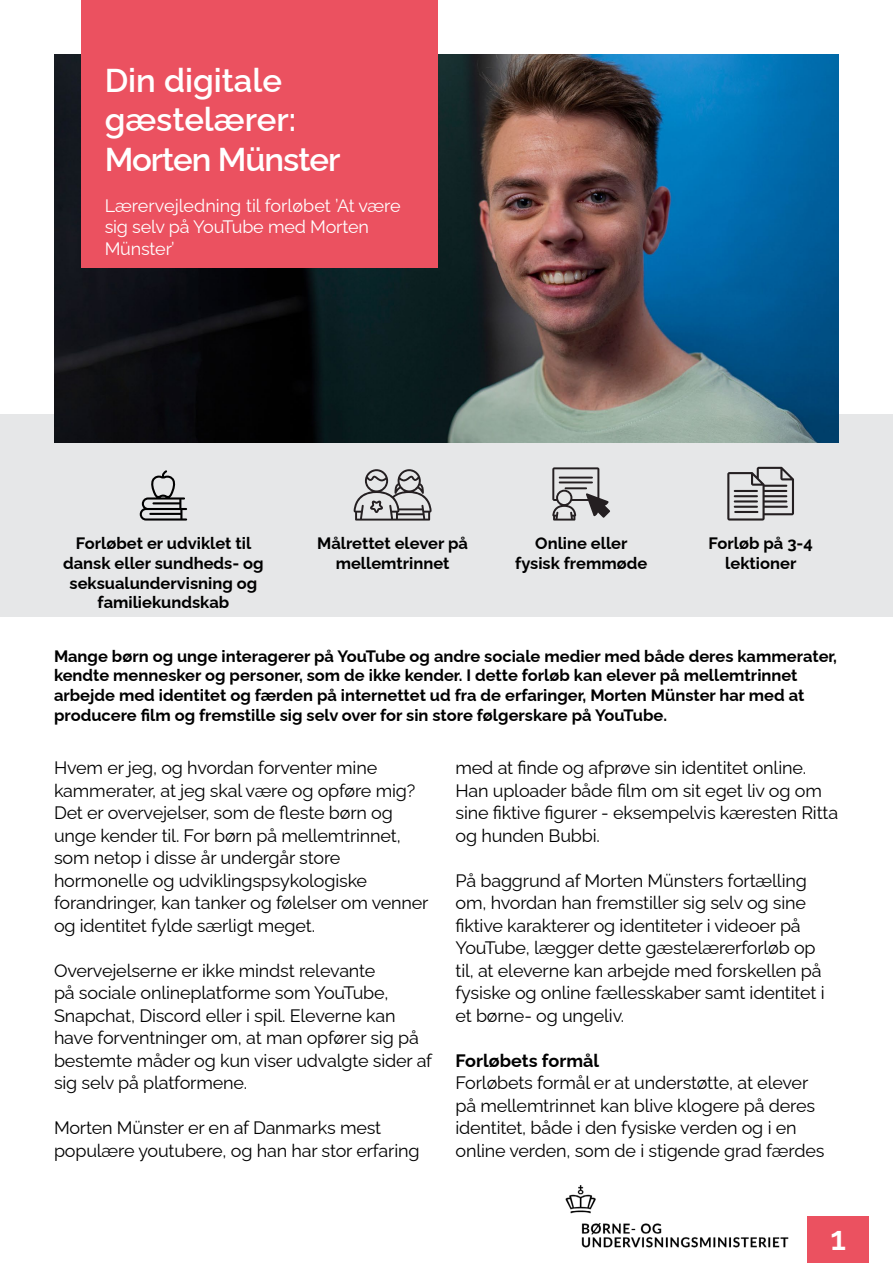
<style>
.page{position:relative;width:893px;height:1263px;background:#fff}
.page>*{position:absolute;margin:0;border:0;box-sizing:border-box;transform-origin:0 0}
.t1{font:600 33px/39.6px "Raleway";color:#fff}
.t2{font:18px/22.5px "Raleway";letter-spacing:-.01em;color:#000}
.t3{font:18px/21.6px "Raleway";letter-spacing:-.01em;color:#fff}
.t4{font:700 18px "Raleway";color:#000}
.t5{font:700 16.5px/19.8px "Raleway";color:#000;text-align:center}
</style>
<div class="page">
<div style="left:0;top:414px;width:893px;height:203px;background:#e6e7e8"></div>
<img style="left:54px;top:54px;width:785px;height:388px">
<div style="left:81px;top:0;width:356px;height:268px;background:#eb5160"></div>
<svg style="left:727px;top:467px;width:67px;height:54px"></svg>
<svg style="left:140px;top:470px;width:47px;height:51px"></svg>
<svg style="left:354px;top:469px;width:78px;height:52px"></svg>
<svg style="left:552px;top:467px;width:58px;height:54px"></svg>
<hr style="left:565px;top:487px;width:22px;height:2px;background:#241f21">
<hr style="left:559px;top:477px;width:34px;height:2px;background:#241f21">
<hr style="left:559px;top:481px;width:34px;height:2px;background:#241f21">
<div style="left:807px;top:1216px;width:62px;height:47px;background:#eb5160"></div>
<img style="left:565px;top:1185px;width:224px;height:63px">
<h1 class="t1" style="left:105px;top:57px;width:237px">Din digitale gæstelærer:<br>Morten Münster</h1>
<p class="t3" style="left:105px;top:192px;width:297px">Lærervejledning til forløbet ’At være sig selv på YouTube med Morten<br>Münster’</p>
<h2 class="t5" style="left:63px;top:531px;width:202px">Forløbet er udviklet til dansk eller sundheds- og seksualundervisning og familiekundskab</h2>
<h2 class="t5" style="left:317px;top:531px;width:152px">Målrettet elever på mellemtrinnet</h2>
<h2 class="t5" style="left:515px;top:531px;width:134px">Online eller fysisk fremmøde</h2>
<h2 class="t5" style="left:708px;top:531px;width:106px">Forløb på 3-4 lektioner</h2>
<h2 class="t5" style="left:54px;top:644px;width:785px;text-align:left">Mange børn og unge interagerer på YouTube og andre sociale medier med både deres kammerater, kendte mennesker og personer, som de ikke kender. I dette forløb kan elever på mellemtrinnet arbejde med identitet og færden på internettet ud fra de erfaringer, Morten Münster har med at producere film og fremstille sig selv over for sin store følgerskare på YouTube.</h2>
<p class="t2" style="left:54px;top:754px;width:376px">Hvem er jeg, og hvordan forventer mine kammerater, at jeg skal være og opføre mig?<br>Det er overvejelser, som de fleste børn og unge kender til. For børn på mellemtrinnet, som netop i disse år undergår store hormonelle og udviklingspsykologiske forandringer, kan tanker og følelser om venner og identitet fylde særligt meget.</p>
<p class="t2" style="left:54px;top:957px;width:380px">Overvejelserne er ikke mindst relevante<br>på sociale onlineplatforme som YouTube, Snapchat, Discord eller i spil. Eleverne kan have forventninger om, at man opfører sig på bestemte måder og kun viser udvalgte sider af sig selv på platformene.</p>
<p class="t2" style="left:54px;top:1114px;width:367px">Morten Münster er en af Danmarks mest populære youtubere, og han har stor erfaring</p>
<p class="t2" style="left:455px;top:754px;width:384px">med at finde og afprøve sin identitet online.<br>Han uploader både film om sit eget liv og om sine fiktive figurer - eksempelvis kæresten Ritta og hunden Bubbi.</p>
<p class="t2" style="left:455px;top:867px;width:371px">På baggrund af Morten Münsters fortælling om, hvordan han fremstiller sig selv og sine fiktive karakterer og identiteter i videoer på YouTube, lægger dette gæstelærerforløb op til, at eleverne kan arbejde med forskellen på fysiske og online fællesskaber samt identitet i et børne- og ungeliv.</p>
<h3 class="t4" style="left:455px;top:1046px;width:145px">Forløbets formål</h3>
<p class="t2" style="left:455px;top:1069px;width:371px">Forløbets formål er at understøtte, at elever på mellemtrinnet kan blive klogere på deres identitet, både i den fysiske verden og i en online verden, som de i stigende grad færdes</p>
<h1 class="t1" style="left:830px;top:1215px;width:17px">1</h1>
</div>
